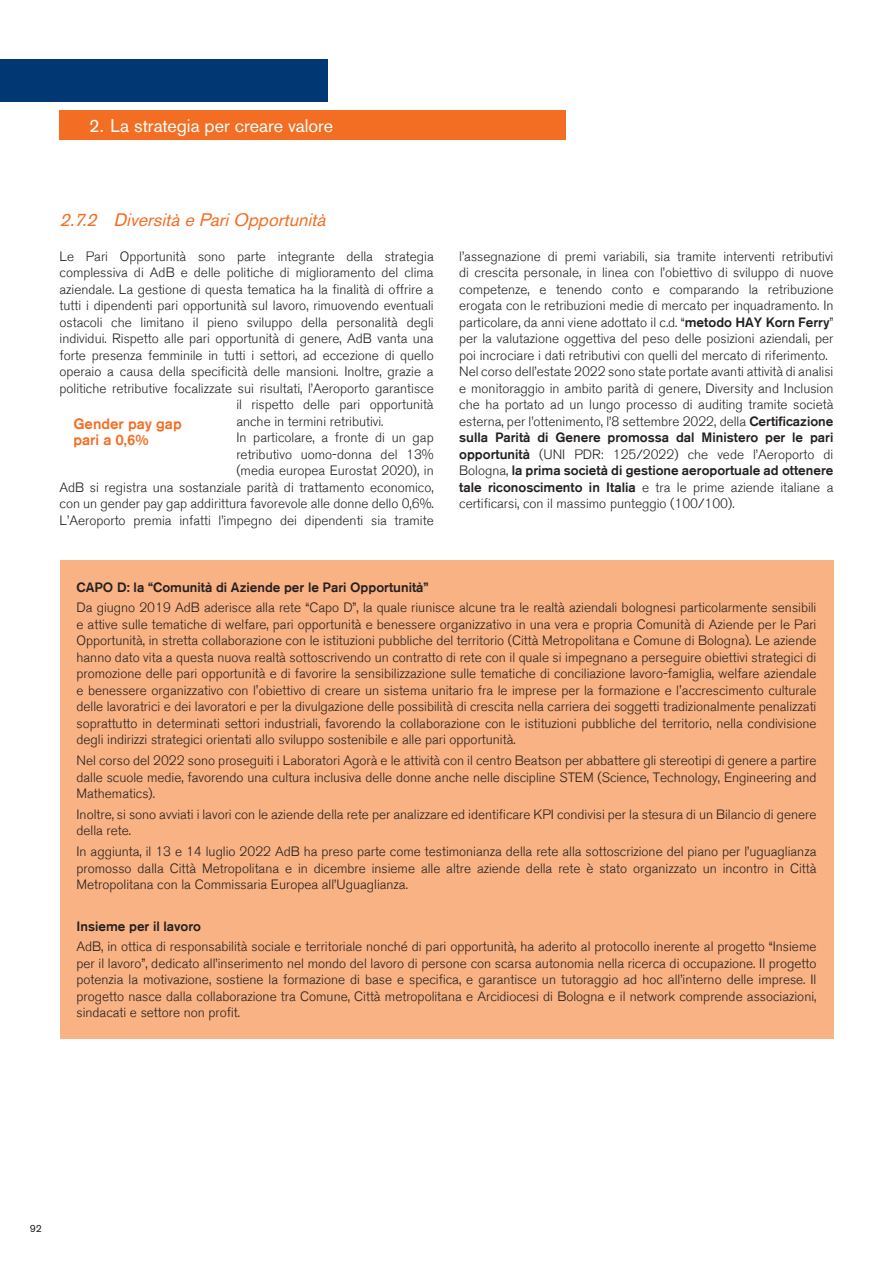
<style>
.page{position:relative;width:893px;height:1263px;background:#fff}
.page>*{position:absolute;margin:0;border:0;box-sizing:border-box;transform-origin:0 0}
.t1{font:italic 18px "Akzidenz Grotesk BE";color:#f36e23}
.t2{font:18px "Akzidenz Grotesk BE";color:#fff}
.t3{font:500 15px/16.5px "Akzidenz Grotesk BE";color:#f36e23}
.t4{font:300 13.5px/16.5px "Akzidenz Grotesk BE";color:#231f20;text-align:justify}
.t5{font:500 13.5px "Akzidenz Grotesk BE";color:#231f20}
.t6{font:10.5px "Akzidenz Grotesk BE";color:#231f20}
.s1{font-weight:500}
</style>
<div class="page">
<div style="left:60px;top:111px;width:506px;height:29px;background:#f36e23"></div>
<div style="left:0;top:60px;width:327px;height:42px;background:#013874"></div>
<div style="left:60px;top:561px;width:773px;height:478px;background:#f9b283"></div>
<h1 class="t2" style="left:89px;top:115px;width:246px">2. La strategia per creare valore</h1>
<h1 class="t1" style="left:60px;top:209px;width:272px">2.7.2 Diversitàe PariOpportunità</h1>
<p class="t4" style="left:60px;top:248px;width:376px">Le Pari Opportunità sono parte integrante della strategia</p>
<p class="t4" style="left:60px;top:264px;width:376px">complessiva di AdB e delle politiche di miglioramento del clima</p>
<p class="t4" style="left:60px;top:281px;width:376px">aziendale. La gestione di questa tematica ha la finalità di offrire a</p>
<p class="t4" style="left:60px;top:297px;width:376px">tutti i dipendenti pari opportunità sul lavoro, rimuovendo eventuali</p>
<p class="t4" style="left:60px;top:314px;width:376px">ostacoli che limitano il pieno sviluppo della personalità degli</p>
<p class="t4" style="left:60px;top:330px;width:376px">individui. Rispetto alle pari opportunità di genere, AdB vanta una</p>
<p class="t4" style="left:60px;top:347px;width:376px">forte presenza femminile in tutti i settori, ad eccezione di quello</p>
<p class="t4" style="left:60px;top:363px;width:376px">operaio a causa della specificità delle mansioni. Inoltre, grazie a</p>
<p class="t4" style="left:60px;top:380px;width:376px">politiche retributive focalizzate sui risultati, l’Aeroporto garantisce</p>
<p class="t4" style="left:236px;top:396px;width:199px">il rispetto delle pari opportunità</p>
<p class="t4" style="left:236px;top:413px;width:149px">anche in termini retributivi.</p>
<p class="t4" style="left:236px;top:429px;width:199px">In particolare, a fronte di un gap</p>
<p class="t4" style="left:236px;top:446px;width:199px">retributivo uomo-donna del 13%</p>
<p class="t4" style="left:236px;top:462px;width:199px">(media europea Eurostat 2020), in</p>
<p class="t4" style="left:60px;top:479px;width:376px">AdB si registra una sostanziale parità di trattamento economico,</p>
<p class="t4" style="left:60px;top:495px;width:376px">con un gender pay gap addirittura favorevole alle donne dello 0,6%.</p>
<p class="t4" style="left:60px;top:512px;width:376px">L’Aeroporto premia infatti l’impegno dei dipendenti sia tramite</p>
<p class="t3" style="left:73px;top:415px;width:110px">Gender pay gap pari a 0,6%</p>
<p class="t4" style="left:459px;top:248px;width:376px;text-align:left">l’assegnazione di premi variabili, sia tramite interventi retributivi di crescita personale, in linea con l’obiettivo di sviluppo di nuove competenze, e tenendo conto e comparando la retribuzione erogata con le retribuzioni medie di mercato per inquadramento. In particolare, da anni viene adottato il c.d. “<span class="s1">metodo HAY Korn Ferry</span>” per la valutazione oggettiva del peso delle posizioni aziendali, per poi incrociare i dati retributivi con quelli del mercato di riferimento.<br>Nel corso dell’estate 2022 sono state portate avanti attività di analisi e monitoraggio in ambito parità di genere, Diversity and Inclusion che ha portato ad un lungo processo di auditing tramite società esterna, per l’ottenimento, l’8 settembre 2022, della <span class="s1">Certificazione sulla Parità di Genere promossa dal Ministero per le pari opportunità</span> (UNI PDR: 125/2022) che vede l’Aeroporto di Bologna, <span class="s1">la prima società di gestione aeroportuale ad ottenere tale riconoscimento in Italia</span> e tra le prime aziende italiane a certificarsi, con il massimo punteggio (100/100).</p>
<p class="t5" style="left:77px;top:579px;width:354px">CAPO D: la “Comunità di Aziende per le Pari Opportunità”</p>
<p class="t4" style="left:77px;top:600px;width:741px">Da giugno 2019 AdB aderisce alla rete “Capo D”, la quale riunisce alcune tra le realtà aziendali bolognesi particolarmente sensibili e attive sulle tematiche di welfare, pari opportunità e benessere organizzativo in una vera e propria Comunità di Aziende per le Pari Opportunità, in stretta collaborazione con le istituzioni pubbliche del territorio (Città Metropolitana e Comune di Bologna). Le aziende hanno dato vita a questa nuova realtà sottoscrivendo un contratto di rete con il quale si impegnano a perseguire obiettivi strategici di promozione delle pari opportunità e di favorire la sensibilizzazione sulle tematiche di conciliazione lavoro-famiglia, welfare aziendale e benessere organizzativo con l'obiettivo di creare un sistema unitario fra le imprese per la formazione e l'accrescimento culturale delle lavoratrici e dei lavoratori e per la divulgazione delle possibilità di crescita nella carriera dei soggetti tradizionalmente penalizzati soprattutto in determinati settori industriali, favorendo la collaborazione con le istituzioni pubbliche del territorio, nella condivisione degli indirizzi strategici orientati allo sviluppo sostenibile e alle pari opportunità.</p>
<p class="t4" style="left:77px;top:752px;width:741px">Nel corso del 2022 sono proseguiti i Laboratori Agorà e le attività con il centro Beatson per abbattere gli stereotipi di genere a partire dalle scuole medie, favorendo una cultura inclusiva delle donne anche nelle discipline STEM (Science, Technology, Engineering and Mathematics).</p>
<p class="t4" style="left:77px;top:806px;width:741px">Inoltre, si sono avviati i lavori con le aziende della rete per analizzare ed identificare KPI condivisi per la stesura di un Bilancio di genere della rete.</p>
<p class="t4" style="left:77px;top:843px;width:741px">In aggiunta, il 13 e 14 luglio 2022 AdB ha preso parte come testimonianza della rete alla sottoscrizione del piano per l’uguaglianza promosso dalla Città Metropolitana e in dicembre insieme alle altre aziende della rete è stato organizzato un incontro in Città Metropolitana con la Commissaria Europea all’Uguaglianza.</p>
<p class="t5" style="left:77px;top:918px;width:126px">Insieme per il lavoro</p>
<p class="t4" style="left:77px;top:939px;width:741px">AdB, in ottica di responsabilità sociale e territoriale nonché di pari opportunità, ha aderito al protocollo inerente al progetto “Insieme per il lavoro”, dedicato all’inserimento nel mondo del lavoro di persone con scarsa autonomia nella ricerca di occupazione. Il progetto potenzia la motivazione, sostiene la formazione di base e specifica, e garantisce un tutoraggio ad hoc all’interno delle imprese. Il progetto nasce dalla collaborazione tra Comune, Città metropolitana e Arcidiocesi di Bologna e il network comprende associazioni, sindacati e settore non profit.</p>
<p class="t6" style="left:30px;top:1222px;width:14px">92</p>
</div>
